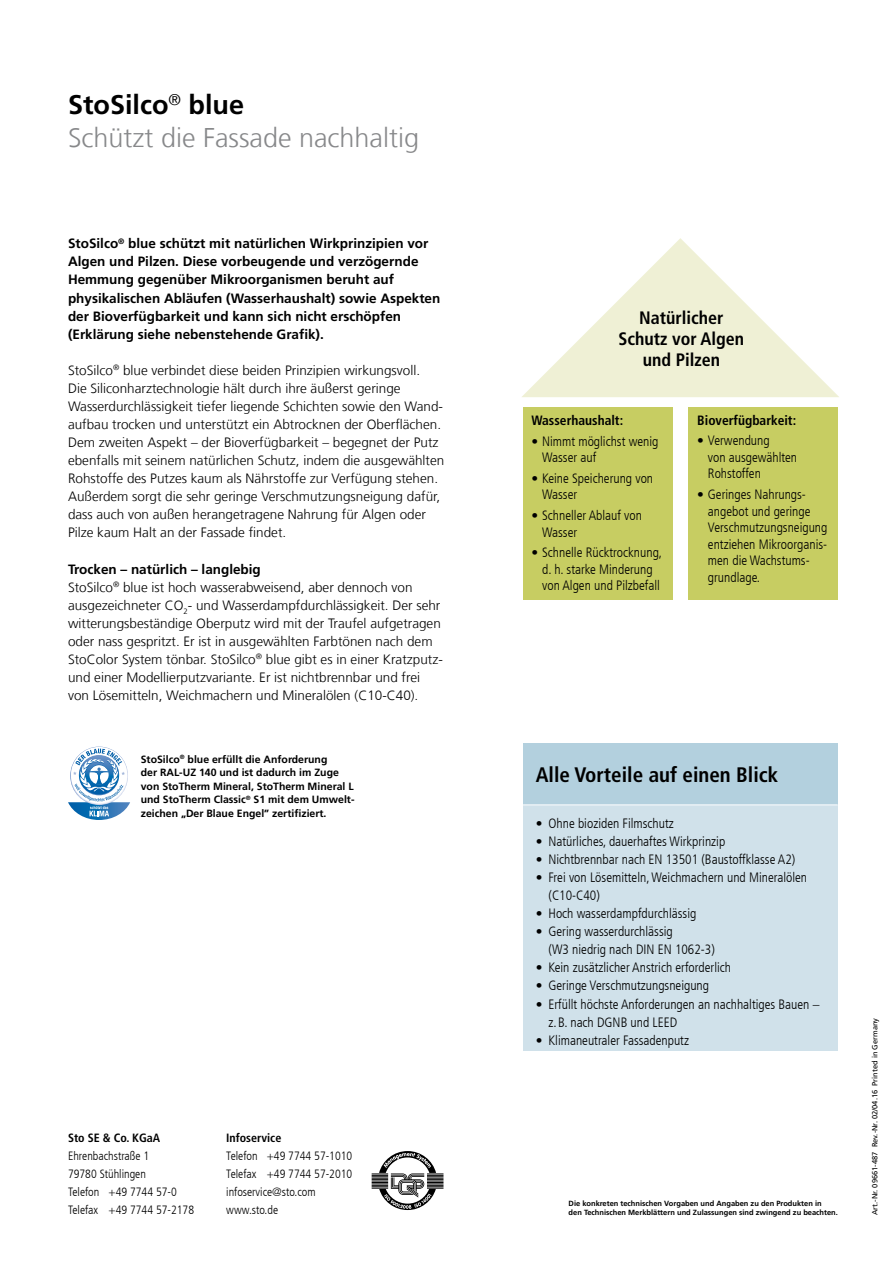
<style>
.page{position:relative;width:893px;height:1263px;background:#fff}
.page>*{position:absolute;margin:0;border:0;box-sizing:border-box;transform-origin:0 0}
.t1{font:300 27px/33px "Sto Frutiger";color:#87888a}
.t2{font:700 condensed 21px "Sto Frutiger";color:#000}
.t3{font:700 condensed 18px/21px "Sto Frutiger";color:#000;text-align:center}
.t4{font:300 13.5px/18.1px "Sto Frutiger";color:#000}
.t5{font:300 condensed 13.5px/16.5px "Sto Frutiger";color:#000}
.t6{font:700 13.5px/18.1px "Sto Frutiger";color:#000}
.t7{font:700 condensed 13.5px "Sto Frutiger";color:#000}
.t8{font:300 condensed 12px/18px "Sto Frutiger";color:#000}
.t9{font:700 condensed 12px "Sto Frutiger";color:#000}
.t10{font:700 10.5px/13.5px "Sto Frutiger";color:#000}
.t11{font:700 7.5px/9px "Sto Frutiger";color:#000}
.t12{font:7.5px "Sto Frutiger";color:#000}
.s1{font-weight:700;color:#000}
.s2{font-weight:700}
.s3{font-stretch:normal}
</style>
<div class="page">
<div style="left:523px;top:744px;width:315px;height:61px;background:#b3d0de"></div>
<div style="left:523px;top:805px;width:315px;height:246px;background:#d0e1ea"></div>
<hr style="left:523px;top:804px;width:315px;height:1px;background:#fff">
<svg style="left:372px;top:1151px;width:71px;height:59px"></svg>
<svg style="left:522px;top:238px;width:317px;height:159px;fill:#eff0d5"></svg>
<div style="left:523px;top:407px;width:150px;height:193px;background:#c7cd62"></div>
<div style="left:688px;top:407px;width:150px;height:193px;background:#c7cd62"></div>
<svg style="left:68px;top:748px;width:62px;height:72px"></svg>
<h1 class="t1" style="left:68px;top:88px;width:353px"><span class="s1">StoSilco</span><sup>®</sup> <span class="s1">blue<br></span>Schützt die Fassade nachhaltig</h1>
<p class="t6" style="left:68px;top:235px;width:374px">StoSilco<sup>®</sup> blue schützt mit natürlichen Wirkprinzipien vor Algen und Pilzen. Diese vorbeugende und verzögernde Hemmung gegenüber Mikroorganismen beruht auf physikalischen Abläufen (Wasserhaushalt) sowie Aspekten der Bioverfügbarkeit und kann sich nicht erschöpfen (Erklärung siehe nebenstehende Grafik).</p>
<p class="t4" style="left:68px;top:361px;width:378px">StoSilco<sup>®</sup> blue verbindet diese beiden Prinzipien wirkungsvoll.<br>Die Siliconharztechnologie hält durch ihre äußerst geringe Wasserdurchlässigkeit tiefer liegende Schichten sowie den Wand&shy;aufbau trocken und unterstützt ein Abtrocknen der Oberflächen.<br>Dem zweiten Aspekt – der Bioverfügbarkeit – begegnet der Putz ebenfalls mit seinem natürlichen Schutz, indem die ausgewählten Rohstoffe des Putzes kaum als Nährstoffe zur Verfügung stehen.<br>Außerdem sorgt die sehr geringe Verschmutzungsneigung dafür, dass auch von außen herangetragene Nahrung für Algen oder Pilze kaum Halt an der Fassade findet.</p>
<p class="t4" style="left:68px;top:560px;width:376px"><span class="s2">Trocken – natürlich – langlebig<br></span>StoSilco<sup>®</sup> blue ist hoch wasserabweisend, aber dennoch von ausgezeichneter CO<sub>2</sub>- und Wasserdampfdurchlässigkeit. Der sehr witterungsbeständige Oberputz wird mit der Traufel aufgetragen oder nass gespritzt. Er ist in ausgewählten Farbtönen nach dem StoColor System tönbar. StoSilco<sup>®</sup> blue gibt es in einer Kratzputz&shy;und einer Modellierputzvariante. Er ist nichtbrennbar und frei von Lösemitteln, Weichmachern und Mineralölen (C10-C40).</p>
<p class="t10" style="left:141px;top:752px;width:215px">StoSilco<sup>®</sup> blue erfüllt die Anforderung<br>der RAL-UZ 140 und ist dadurch im Zuge von StoTherm Mineral, StoTherm Mineral L und StoTherm Classic<sup>®</sup> S1 mit dem Umwelt&shy;zeichen „Der Blaue Engel” zertifiziert.</p>
<p class="t9" style="left:68px;top:1130px;width:94px">Sto SE &amp; Co. KGaA</p>
<p class="t8" style="left:68px;top:1147px;width:128px">Ehrenbachstraße 1<br>79780 Stühlingen<br>Telefon +49 7744 57-0<br>Telefax +49 7744 57-2178</p>
<p class="t9" style="left:226px;top:1130px;width:57px">Infoservice</p>
<p class="t8" style="left:226px;top:1147px;width:128px">Telefon +49 7744 57-1010<br>Telefax +49 7744 57-2010 infoservice@sto.com www.sto.de</p>
<h3 class="t3" style="left:619px;top:307px;width:127px">Natürlicher<br>Schutz vor Algen und Pilzen</h3>
<p class="t7" style="left:531px;top:412px;width:93px">Wasserhaushalt:</p>
<p class="t5" style="left:542px;top:433px;width:118px;text-indent:-11px">• Nimmt möglichst wenig<br>Wasser auf</p>
<p class="t5" style="left:542px;top:470px;width:113px;text-indent:-11px">• Keine Speicherung von<br>Wasser</p>
<p class="t5" style="left:542px;top:507px;width:101px;text-indent:-11px">• Schneller Ablauf von<br>Wasser</p>
<p class="t5" style="left:542px;top:544px;width:122px;text-indent:-11px">• Schnelle Rücktrocknung, d. h. starke Minderung von Algen und Pilzbefall</p>
<p class="t7" style="left:697px;top:412px;width:100px">Bioverfügbarkeit:</p>
<p class="t5" style="left:708px;top:433px;width:91px;text-indent:-11px">• Verwendung<br>von ausgewählten<br>Rohstoffen</p>
<p class="t5" style="left:708px;top:486px;width:121px;text-indent:-11px">• Geringes Nahrungs&shy;angebot und geringe<br>Verschmutzungsneigung entziehen Mikroorganis&shy;men die Wachstums&shy;grundlage.</p>
<h2 class="t2" style="left:536px;top:762px;width:244px">Alle Vorteile auf einen Blick</h2>
<p class="t5" style="left:536px;top:815px;width:140px">• Ohne bioziden Filmschutz</p>
<p class="t5" style="left:536px;top:833px;width:191px">• Natürliches, dauerhaftes Wirkprinzip</p>
<p class="t5" style="left:536px;top:851px;width:261px">• Nichtbrennbar nach EN 13501 (Baustoffklasse A2)</p>
<p class="t5" style="left:549px;top:868px;width:260px;line-height:18.1px;text-indent:-13px">• Frei von Lösemitteln, Weichmachern und Mineralölen (C10-C40)</p>
<p class="t5" style="left:536px;top:905px;width:162px">• Hoch wasserdampfdurchlässig</p>
<p class="t5" style="left:549px;top:923px;width:168px;line-height:18.1px;text-indent:-13px">• Gering wasserdurchlässig<br>(W3 niedrig nach DIN EN 1062-3)</p>
<p class="t5" style="left:536px;top:960px;width:197px">• Kein zusätzlicher Anstrich erforderlich</p>
<p class="t5" style="left:536px;top:978px;width:175px">• Geringe Verschmutzungsneigung</p>
<p class="t5" style="left:549px;top:995px;width:272px;line-height:18.1px;text-indent:-13px">• Erfüllt höchste Anforderungen an nachhaltiges Bauen <span class="s3">– </span>z. B. nach DGNB und LEED</p>
<p class="t5" style="left:536px;top:1032px;width:155px">• Klimaneutraler Fassadenputz</p>
<p class="t11" style="left:569px;top:1199px;width:271px">Die konkreten technischen Vorgaben und Angaben zu den Produkten in<br>den Technischen Merkblättern und Zulassungen sind zwingend zu beachten.</p>
<p class="t12" style="left:870px;top:1215px;width:199px;rotate:-90deg">Art.-Nr. 09661-487 Rev.-Nr. 02/04.16 Printed in Germany</p>
</div>
